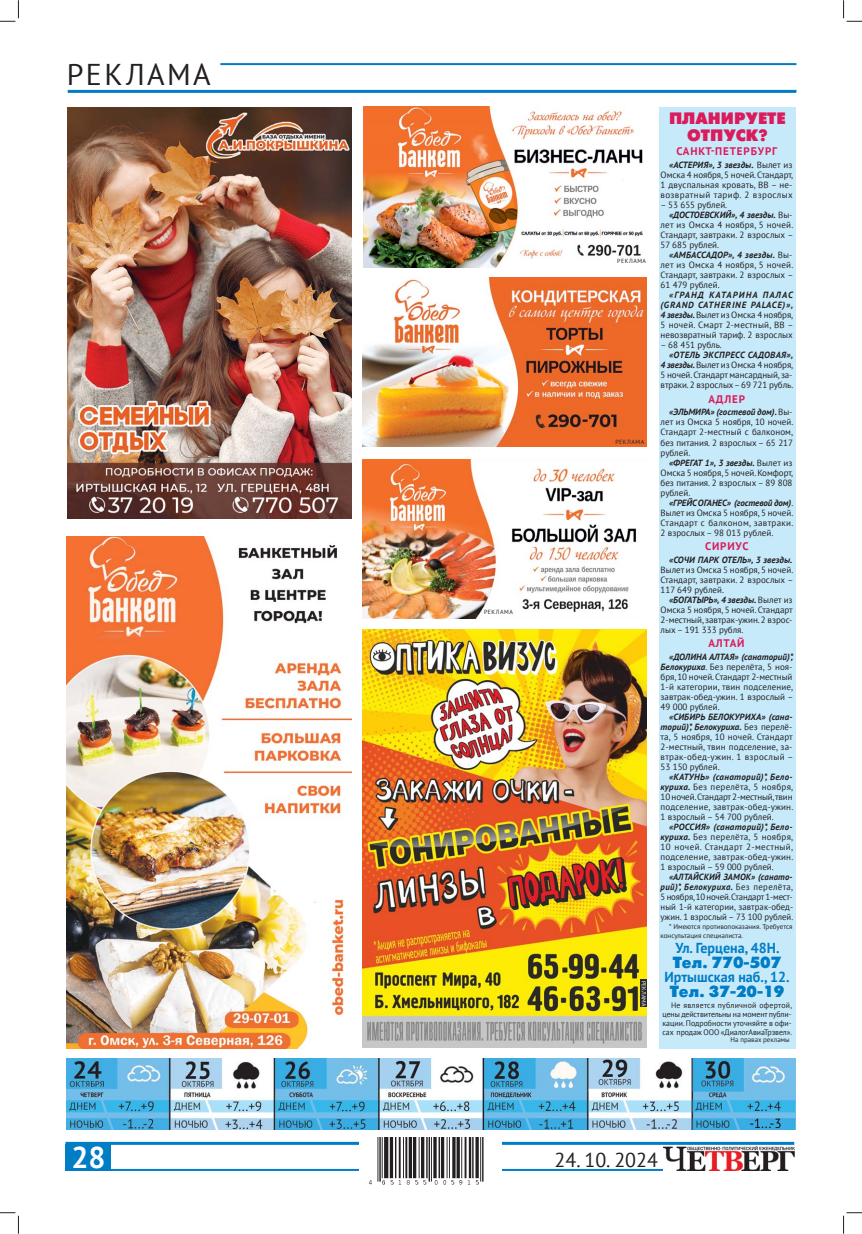
<style>
.page{position:relative;width:862px;height:1234px;background:#fff}
.page>*{position:absolute;margin:0;border:0;box-sizing:border-box;transform-origin:0 0}
.t1{font:30px "PT Sans";letter-spacing:.08em;color:#231f20}
.t2{font:700 30px "PT Sans";color:#fff}
.t3{font:20px "PT Sans";color:#231f20}
.t4{font:16.5px/17.3px "Futuris XC";color:#db1b5b;text-align:center;scale:.95 1}
.t5{font:16.1px "Futuris XC";color:#007dc5}
.t6{font:700 14.4px "PT Sans";color:#007dc5}
.t7{font:700 11px "PT Sans";letter-spacing:.08em;color:#db1b5b}
.t8{font:9px/10px "PT Sans";color:#231f20;text-align:justify}
.t9{font:italic 700 9px "PT Sans";letter-spacing:.005em;color:#231f20}
.t10{font:italic 700 9px "PT Sans";letter-spacing:.025em;color:#231f20}
.t11{font:8px/9px "PT Sans";letter-spacing:-.01em;color:#231f20;text-align:justify}
.t12{font:7px/9px "PT Sans";color:#231f20}
.t13{font:6px "PT Sans";letter-spacing:.08em;color:#231f20}
.t14{font:5.9px "PT Sans";color:#fff}
.s1{font-weight:700;font-style:italic}
.s2{font-weight:400;font-style:normal}
</style>
<div class="page">
<hr style="left:68px;top:90px;width:728px;height:3px;background:#007dc5">
<hr style="left:220px;top:63px;width:576px;height:2px;background:#007dc5">
<img style="left:67px;top:1058px;width:728px;height:70px">
<div style="left:65px;top:1144px;width:46px;height:26px;background:#007dc5"></div>
<hr style="left:101px;top:1168px;width:562px;height:2px;background:#007dc5">
<hr style="left:65px;top:1141px;width:729px;height:3px;background:#007dc5">
<img style="left:663px;top:1146px;width:131px;height:24px">
<img style="left:359px;top:1137px;width:142px;height:46px">
<img style="left:67px;top:536px;width:284px;height:512px">
<img style="left:68px;top:107px;width:283px;height:411px">
<img style="left:363px;top:106px;width:279px;height:161px">
<img style="left:362px;top:278px;width:285px;height:168px">
<img style="left:362px;top:459px;width:274px;height:159px">
<div style="left:659px;top:107px;width:136px;height:941px;background:#c7eafb"></div>
<img style="left:362px;top:629px;width:285px;height:418px">
<div style="left:640px;top:978px;width:7px;height:28px;background:#2c292a"></div>
<svg style="left:0;top:0;width:19px;height:22px"></svg>
<svg style="left:0;top:1212px;width:19px;height:21px"></svg>
<svg style="left:843px;top:0;width:19px;height:22px"></svg>
<svg style="left:843px;top:1212px;width:19px;height:21px"></svg>
<h1 class="t1" style="left:67px;top:54px;width:145px">РЕКЛАМА</h1>
<p class="t13" style="left:484px;top:607px;width:30px">РЕКЛАМА</p>
<p class="t13" style="left:617px;top:256px;width:30px">РЕКЛАМА</p>
<p class="t13" style="left:615px;top:438px;width:30px">РЕКЛАМА</p>
<p class="t14" style="left:648px;top:980px;width:27px;rotate:90deg">РЕКЛАМА</p>
<h3 class="t4" style="left:669px;top:111px;width:124px">ПЛАНИРУЕТЕ<br>ОТПУСК?</h3>
<p class="t7" style="left:676px;top:144px;width:102px">САНКТ-ПЕТЕРБУРГ</p>
<p class="t8" style="left:660px;top:160px;width:134px;text-indent:9px"><span class="s1">«АСТЕРИЯ», 3 звезды.</span> Вылет из Омска 4 ноября, 5 ночей. Стандарт, 1 двуспальная кровать, BB – не&shy;возвратный тариф. 2 взрослых</p>
<p class="t8" style="left:660px;top:200px;width:68px">– 53 655 рублей.</p>
<p class="t9" style="left:669px;top:210px;width:125px">«ДОСТОЕВСКИЙ», 4 звезды. <span class="s2">Вы-</span></p>
<p class="t8" style="left:660px;top:220px;width:134px">лет из Омска 4 ноября, 5 ночей.</p>
<p class="t8" style="left:660px;top:230px;width:134px">Стандарт, завтраки. 2 взрослых –</p>
<p class="t8" style="left:660px;top:240px;width:60px">57 685 рублей.</p>
<p class="t10" style="left:669px;top:250px;width:125px">«АМБАССАДОР», 4 звезды. <span class="s2">Вы-</span></p>
<p class="t8" style="left:660px;top:260px;width:134px">лет из Омска 4 ноября, 5 ночей.</p>
<p class="t8" style="left:660px;top:270px;width:134px">Стандарт, завтраки. 2 взрослых –</p>
<p class="t8" style="left:660px;top:280px;width:60px">61 479 рублей.</p>
<p class="t8" style="left:660px;top:290px;width:134px;text-indent:9px"><span class="s1">«ГРАНД КАТАРИНА ПАЛАС (GRAND CATHERINE PALACE)», 4 звезды.</span> Вылет из Омска 4 ноября, 5 ночей. Смарт 2-местный, BB – невозвратный тариф. 2 взрослых</p>
<p class="t8" style="left:660px;top:340px;width:63px">– 68 451 рубль.</p>
<p class="t8" style="left:660px;top:350px;width:134px;text-indent:9px"><span class="s1">«ОТЕЛЬ ЭКСПРЕСС САДОВАЯ», 4 звезды.</span> Вылет из Омска 4 ноября, 5 ночей. Стандарт мансардный, за&shy;втраки. 2 взрослых – 69 721 рубль.</p>
<p class="t7" style="left:708px;top:391px;width:38px">АДЛЕР</p>
<p class="t8" style="left:660px;top:407px;width:134px;text-indent:9px"><span class="s1">«ЭЛЬМИРА» (гостевой дом).</span> Вы&shy;лет из Омска 5 ноября, 10 ночей.<br>Стандарт 2-местный с балконом, без питания. 2 взрослых – 65 217 рублей.</p>
<p class="t8" style="left:660px;top:457px;width:134px;text-indent:9px"><span class="s1">«ФРЕГАТ 1», 3 звезды.</span> Вылет из Омска 5 ноября, 5 ночей. Комфорт, без питания. 2 взрослых – 89 808 рублей.</p>
<p class="t8" style="left:660px;top:497px;width:134px;text-indent:9px"><span class="s1">«ГРЕЙСОГАНЕС» (гостевой дом)</span>.<br>Вылет из Омска 5 ноября, 5 ночей.<br>Стандарт с балконом, завтраки.<br>2 взрослых – 98 013 рублей.</p>
<p class="t7" style="left:705px;top:538px;width:45px">СИРИУС</p>
<p class="t9" style="left:669px;top:554px;width:125px">«СОЧИ ПАРК ОТЕЛЬ», 3 звезды.</p>
<p class="t8" style="left:660px;top:564px;width:134px">Вылет из Омска 5 ноября, 5 ночей.<br>Стандарт, завтраки. 2 взрослых – 117 649 рублей.</p>
<p class="t8" style="left:660px;top:594px;width:134px;text-indent:9px"><span class="s1">«БОГАТЫРЬ», 4 звезды.</span> Вылет из Омска 5 ноября, 5 ночей. Стандарт 2-местный, завтрак-ужин. 2 взрос&shy;лых – 191 333 рубля.</p>
<p class="t7" style="left:708px;top:635px;width:38px">АЛТАЙ</p>
<p class="t8" style="left:660px;top:651px;width:134px;text-indent:9px"><span class="s1">«ДОЛИНА АЛТАЯ» (санаторий)*, Белокуриха</span>. Без перелёта, 5 ноя&shy;бря, 10 ночей. Стандарт 2-местный 1-й категории, твин подселение, завтрак-обед-ужин. 1 взрослый – 49 000 рублей.</p>
<p class="t8" style="left:660px;top:711px;width:134px;text-indent:9px"><span class="s1">«СИБИРЬ БЕЛОКУРИХА» (сана&shy;торий)*, Белокуриха.</span> Без перелё&shy;та, 5 ноября, 10 ночей. Стандарт 2-местный, твин подселение, за&shy;втрак-обед-ужин. 1 взрослый – 53 150 рублей.</p>
<p class="t8" style="left:660px;top:771px;width:134px;text-indent:9px"><span class="s1">«КАТУНЬ» (санаторий)*, Бело&shy;куриха.</span> Без перелёта, 5 ноября, 10 ночей. Стандарт 2-местный,твин подселение, завтрак-обед-ужин.<br>1 взрослый – 54 700 рублей.</p>
<p class="t8" style="left:660px;top:821px;width:134px;text-indent:9px"><span class="s1">«РОССИЯ» (санаторий)*, Бело&shy;куриха.</span> Без перелёта, 5 ноября, 10 ночей. Стандарт 2-местный, подселение, завтрак-обед-ужин.<br>1 взрослый – 59 000 рублей.</p>
<p class="t8" style="left:660px;top:871px;width:134px;text-indent:9px"><span class="s1">«АЛТАЙСКИЙ ЗАМОК» (санато&shy;рий)*, Белокуриха.</span> Без перелёта, 5 ноября, 10 ночей. Стандарт 1-мест&shy;ный 1-й категории, завтрак-обед&shy;ужин. 1 взрослый – 73 100 рублей.</p>
<p class="t12" style="left:660px;top:921px;width:133px;text-indent:9px">* Имеются противопоказания. Требуется консультация специалиста.</p>
<h3 class="t6" style="left:675px;top:938px;width:105px">Ул. Герцена, 48Н.</h3>
<h3 class="t5" style="left:673px;top:956px;width:110px">Тел. 770-507</h3>
<h3 class="t6" style="left:664px;top:967px;width:126px">Иртышская наб., 12.</h3>
<h3 class="t5" style="left:670px;top:984px;width:116px">Тел. 37-20-19</h3>
<p class="t11" style="left:662px;top:999px;width:131px;text-indent:9px">Не является публичной офертой, цены действительны на момент публи&shy;кации. Подробности уточняйте в офи&shy;сах продаж ООО «ДиалогАвиаТрэвел».</p>
<p class="t12" style="left:730px;top:1034px;width:61px">На правах рекламы</p>
<h1 class="t2" style="left:71px;top:1136px;width:36px">28</h1>
<h2 class="t3" style="left:554px;top:1146px;width:105px">24. 10. 2024</h2>
</div>
